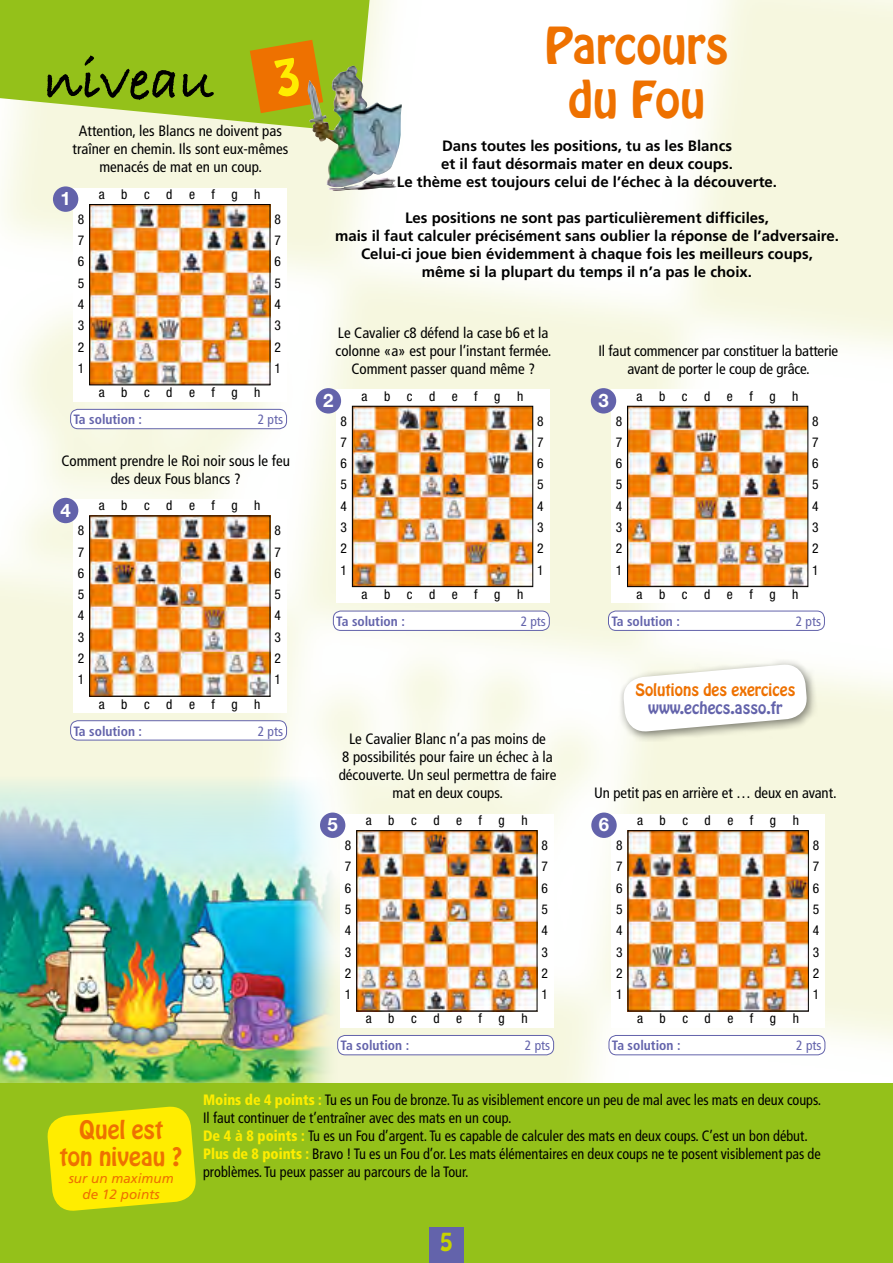
<style>
.page{position:relative;width:893px;height:1263px;background:#fff}
.page>*{position:absolute;margin:0;border:0;box-sizing:border-box;transform-origin:0 0}
.t1{font:57px "Bradley Hand ITCTT Bold";color:#000}
.t2{font:45px/54px "Hobo Std";color:#ee7100;text-align:center}
.t3{font:22.5px/27px "Hobo Std";color:#ee7100;text-align:center}
.t4{font:22.5px "Hobo Std";color:#c7d300}
.t5{font:700 18.6px "Helvetica Neue LT Std";color:#fff}
.t6{font:condensed 15px/18px "Frutiger";color:#000;text-align:center}
.t7{font:condensed 15px/18px "Frutiger";color:#000;scale:.95 1}
.t8{font:700 15px/18px "Frutiger";color:#000;text-align:center}
.t9{font:15px "Hobo Std";color:#ee7100}
.t10{font:15px "Hobo Std";color:#6363ab}
.t11{font:condensed 13.5px/21.3px "Helvetica Neue LT Std";color:#000;text-align:justify}
.t12{font:700 condensed 13.5px "Frutiger";color:#6363ab}
.t13{font:condensed 13.5px "Frutiger";color:#6363ab}
.t14{font:italic 13.5px/16.2px "Frutiger";color:#ee7100;text-align:center}
.s1{font-weight:900;color:#ffed00}
</style>
<div class="page">
<img style="left:0;top:0;width:893px;height:1083px">
<svg style="left:0;top:0;width:370px;height:132px;background:#a2c937"></svg>
<div style="left:336px;top:389px;width:213px;height:214px;background:#fff"></div>
<img style="left:354px;top:408px;width:177px;height:177px">
<div style="left:352px;top:406px;width:181px;height:181px;border:1px solid #000"></div>
<div style="left:316px;top:388px;width:25px;height:25px;background:#6363ab;border-radius:50%"></div>
<div style="left:333px;top:611px;width:216px;height:19px;background:#fff;border-radius:7px"></div>
<div style="left:333px;top:611px;width:216px;height:20px;border:1px solid #6363ab;border-radius:7px"></div>
<div style="left:73px;top:188px;width:214px;height:214px;background:#fff"></div>
<img style="left:91px;top:206px;width:177px;height:177px">
<div style="left:89px;top:204px;width:181px;height:181px;border:1px solid #000"></div>
<div style="left:53px;top:186px;width:25px;height:26px;background:#6363ab;border-radius:50%"></div>
<div style="left:71px;top:409px;width:216px;height:20px;background:#fff;border-radius:7px"></div>
<div style="left:70px;top:409px;width:217px;height:20px;border:1px solid #6363ab;border-radius:7px"></div>
<div style="left:611px;top:389px;width:214px;height:214px;background:#fff"></div>
<img style="left:629px;top:408px;width:177px;height:177px">
<div style="left:627px;top:406px;width:181px;height:181px;border:1px solid #000"></div>
<div style="left:591px;top:388px;width:25px;height:25px;background:#6363ab;border-radius:50%"></div>
<div style="left:608px;top:611px;width:216px;height:19px;background:#fff;border-radius:7px"></div>
<div style="left:608px;top:611px;width:217px;height:20px;border:1px solid #6363ab;border-radius:7px"></div>
<div style="left:618px;top:659px;width:200px;height:83px;background:#000;opacity:.5"></div>
<svg style="left:622px;top:663px;width:186px;height:70px"></svg>
<div style="left:611px;top:814px;width:214px;height:214px;background:#fff"></div>
<img style="left:630px;top:832px;width:177px;height:177px">
<div style="left:628px;top:830px;width:181px;height:181px;border:1px solid #000"></div>
<div style="left:591px;top:812px;width:26px;height:26px;background:#6363ab;border-radius:50%"></div>
<div style="left:609px;top:1035px;width:216px;height:20px;background:#fff;border-radius:7px"></div>
<div style="left:609px;top:1035px;width:216px;height:20px;border:1px solid #6363ab;border-radius:7px"></div>
<img style="left:307px;top:66px;width:95px;height:125px">
<img style="left:0;top:777px;width:340px;height:306px">
<div style="left:73px;top:499px;width:214px;height:214px;background:#fff"></div>
<img style="left:91px;top:518px;width:177px;height:176px">
<div style="left:53px;top:498px;width:25px;height:25px;background:#6363ab;border-radius:50%"></div>
<div style="left:71px;top:721px;width:216px;height:19px;background:#fff;border-radius:7px"></div>
<div style="left:70px;top:720px;width:217px;height:20px;border:1px solid #6363ab;border-radius:7px"></div>
<div style="left:340px;top:814px;width:214px;height:214px;background:#fff"></div>
<img style="left:358px;top:832px;width:177px;height:177px">
<div style="left:356px;top:830px;width:181px;height:181px;border:1px solid #000"></div>
<div style="left:320px;top:812px;width:25px;height:26px;background:#6363ab;border-radius:50%"></div>
<div style="left:338px;top:1035px;width:216px;height:20px;background:#fff;border-radius:7px"></div>
<div style="left:337px;top:1035px;width:217px;height:20px;border:1px solid #6363ab;border-radius:7px"></div>
<div style="left:0;top:1083px;width:893px;height:180px;background:#94c11a"></div>
<svg style="left:47px;top:1106px;width:149px;height:105px;background:#efe603"></svg>
<div style="left:429px;top:1227px;width:34px;height:36px;background:#6363ab"></div>
<svg style="left:250px;top:40px;width:73px;height:73px;background:#d5850d"></svg>
<h1 class="t1" style="left:44px;top:48px;width:173px">niveau</h1>
<p class="t6" style="left:73px;top:122px;width:217px">Attention, les Blancs ne doivent pas traîner en chemin. Ils sont eux-mêmes menacés de mat en un coup.</p>
<p class="t5" style="left:60px;top:187px;width:12px">1</p>
<p class="t11" style="left:99px;top:183px;width:163px">a b c d e f g h</p>
<p class="t11" style="left:78px;top:208px;width:8px">8<br>7<br>6<br>5<br>4<br>3<br>2<br>1</p>
<p class="t11" style="left:274px;top:208px;width:8px">8<br>7<br>6<br>5<br>4<br>3<br>2<br>1</p>
<p class="t11" style="left:99px;top:382px;width:163px">a b c d e f g h</p>
<p class="t12" style="left:73px;top:411px;width:70px">Ta solution :</p>
<p class="t13" style="left:258px;top:412px;width:27px">2 pts</p>
<p class="t6" style="left:61px;top:452px;width:230px">Comment prendre le Roi noir sous le feu des deux Fous blancs ?</p>
<p class="t5" style="left:60px;top:498px;width:12px">4</p>
<p class="t11" style="left:99px;top:495px;width:163px">a b c d e f g h</p>
<p class="t11" style="left:78px;top:520px;width:8px">8<br>7<br>6<br>5<br>4<br>3<br>2<br>1</p>
<p class="t11" style="left:274px;top:520px;width:8px">8<br>7<br>6<br>5<br>4<br>3<br>2<br>1</p>
<p class="t11" style="left:99px;top:693px;width:163px">a b c d e f g h</p>
<p class="t12" style="left:73px;top:723px;width:70px">Ta solution :</p>
<p class="t13" style="left:258px;top:723px;width:27px">2 pts</p>
<h2 class="t2" style="left:545px;top:19px;width:186px">Parcours du Fou</h2>
<p class="t8" style="left:397px;top:137px;width:382px">Dans toutes les positions, tu as les Blancs<br>et il faut désormais mater en deux coups.<br>Le thème est toujours celui de l’échec à la découverte.</p>
<p class="t8" style="left:335px;top:209px;width:505px">Les positions ne sont pas particulièrement difficiles,<br>mais il faut calculer précisément sans oublier la réponse de l’adversaire.<br>Celui-ci joue bien évidemment à chaque fois les meilleurs coups,<br>même si la plupart du temps il n’a pas le choix.</p>
<p class="t6" style="left:335px;top:324px;width:218px">Le Cavalier c8 défend la case b6 et la colonne «a» est pour l’instant fermée.<br>Comment passer quand même ?</p>
<p class="t6" style="left:598px;top:342px;width:241px">Il faut commencer par constituer la batterie avant de porter le coup de grâce.</p>
<p class="t5" style="left:323px;top:389px;width:12px">2</p>
<p class="t11" style="left:362px;top:385px;width:163px">a b c d e f g h</p>
<p class="t5" style="left:598px;top:389px;width:12px">3</p>
<p class="t11" style="left:637px;top:385px;width:163px">a b c d e f g h</p>
<p class="t11" style="left:341px;top:410px;width:8px">8<br>7<br>6<br>5<br>4<br>3<br>2<br>1</p>
<p class="t11" style="left:537px;top:410px;width:8px">8<br>7<br>6<br>5<br>4<br>3<br>2<br>1</p>
<p class="t11" style="left:616px;top:410px;width:8px">8<br>7<br>6<br>5<br>4<br>3<br>2<br>1</p>
<p class="t11" style="left:812px;top:410px;width:8px">8<br>7<br>6<br>5<br>4<br>3<br>2<br>1</p>
<p class="t11" style="left:362px;top:583px;width:163px">a b c d e f g h</p>
<p class="t11" style="left:637px;top:583px;width:163px">a b c d e f g h</p>
<p class="t12" style="left:336px;top:613px;width:70px">Ta solution :</p>
<p class="t13" style="left:521px;top:613px;width:27px">2 pts</p>
<p class="t12" style="left:611px;top:613px;width:70px">Ta solution :</p>
<p class="t13" style="left:796px;top:613px;width:27px">2 pts</p>
<p class="t9" style="left:635px;top:680px;width:162px">Solutions des exercices</p>
<p class="t10" style="left:648px;top:698px;width:136px">www.echecs.asso.fr</p>
<p class="t6" style="left:339px;top:730px;width:219px">Le Cavalier Blanc n’a pas moins de<br>8 possibilités pour faire un échec à la découverte. Un seul permettra de faire mat en deux coups.</p>
<p class="t6" style="left:594px;top:784px;width:244px">Un petit pas en arrière et … deux en avant.</p>
<p class="t5" style="left:328px;top:813px;width:12px">5</p>
<p class="t11" style="left:366px;top:809px;width:163px">a b c d e f g h</p>
<p class="t5" style="left:599px;top:813px;width:12px">6</p>
<p class="t11" style="left:637px;top:809px;width:163px">a b c d e f g h</p>
<p class="t11" style="left:345px;top:834px;width:8px">8<br>7<br>6<br>5<br>4<br>3<br>2<br>1</p>
<p class="t11" style="left:541px;top:834px;width:8px">8<br>7<br>6<br>5<br>4<br>3<br>2<br>1</p>
<p class="t11" style="left:616px;top:834px;width:8px">8<br>7<br>6<br>5<br>4<br>3<br>2<br>1</p>
<p class="t11" style="left:813px;top:834px;width:8px">8<br>7<br>6<br>5<br>4<br>3<br>2<br>1</p>
<p class="t11" style="left:366px;top:1008px;width:163px">a b c d e f g h</p>
<p class="t11" style="left:637px;top:1008px;width:163px">a b c d e f g h</p>
<p class="t12" style="left:341px;top:1038px;width:70px">Ta solution :</p>
<p class="t13" style="left:525px;top:1038px;width:27px">2 pts</p>
<p class="t12" style="left:612px;top:1038px;width:70px">Ta solution :</p>
<p class="t13" style="left:796px;top:1038px;width:27px">2 pts</p>
<h3 class="t3" style="left:60px;top:1117px;width:124px">Quel est ton niveau ?</h3>
<p class="t14" style="left:69px;top:1170px;width:107px">sur un maximum de 12 points</p>
<p class="t7" style="left:203px;top:1091px;width:652px"><span class="s1">Moins de 4 points :</span> Tu es un Fou de bronze. Tu as visiblement encore un peu de mal avec les mats en deux coups.<br>Il faut continuer de t’entraîner avec des mats en un coup.<br><span class="s1">De 4 à 8 points :</span> Tu es un Fou d’argent. Tu es capable de calculer des mats en deux coups. C’est un bon début.<br><span class="s1">Plus de 8 points :</span> Bravo ! Tu es un Fou d’or. Les mats élémentaires en deux coups ne te posent visiblement pas de problèmes. Tu peux passer au parcours de la Tour.</p>
<h3 class="t4" style="left:440px;top:1226px;width:15px">5</h3>
</div>
